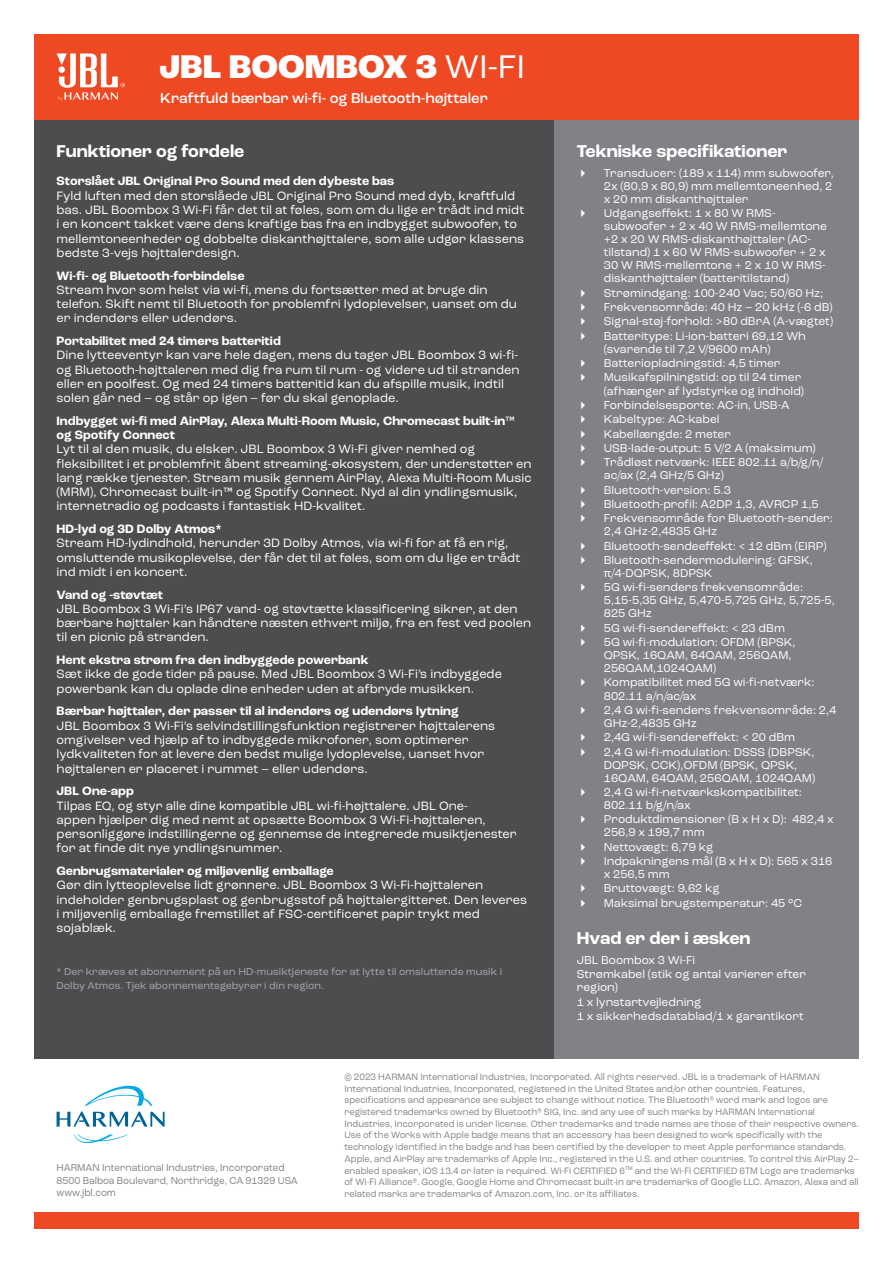
<style>
.page{position:relative;width:893px;height:1263px;background:#fff}
.page>*{position:absolute;margin:0;border:0;box-sizing:border-box;transform-origin:0 0}
.t1{font:800 34.5px "Roc Grotesk";color:#fff}
.t2{font:700 18px "Roc Grotesk";color:#fff}
.t3{font:500 15px "Roc Grotesk";color:#fff}
.t4{font:12.75px/14.2px "Roc Grotesk";letter-spacing:.005em;color:#fff}
.t5{font:700 12.75px/14.2px "Roc Grotesk";letter-spacing:.005em;color:#fff}
.t6{font:12px/14.4px "Roc Grotesk";color:#fff}
.t7{font:10.5px/14.2px "Roc Grotesk";letter-spacing:.005em;color:#a7a9ac}
.t8{font:10.5px/12.6px "Roc Grotesk";color:#808285;scale:.94 1}
.t9{font:9.75px/11.7px "Roc Grotesk";color:#808285;scale:.94 1}
.s1{font-weight:400}
</style>
<div class="page">
<div style="left:34px;top:1213px;width:825px;height:16px;background:#ef4923"></div>
<div style="left:34px;top:121px;width:520px;height:938px;background:#4d4d4f"></div>
<div style="left:554px;top:121px;width:305px;height:938px;background:#808285"></div>
<svg style="left:74px;top:1134px;width:54px;height:9px"></svg>
<svg style="left:57px;top:1085px;width:108px;height:42px"></svg>
<div style="left:34px;top:34px;width:825px;height:85px;background:#ef4923"></div>
<svg style="left:57px;top:53px;width:68px;height:48px"></svg>
<h1 class="t1" style="left:159px;top:45px;width:368px">JBL BOOMBOX 3 <span class="s1">WI-FI</span></h1>
<p class="t3" style="left:160px;top:89px;width:329px">Kraftfuld bærbar wi-fi- og Bluetooth-højttaler</p>
<h2 class="t2" style="left:57px;top:140px;width:189px">Funktioner og fordele</h2>
<p class="t5" style="left:57px;top:174px;width:339px">Storslået JBL Original Pro Sound med den dybeste bas</p>
<p class="t4" style="left:57px;top:188px;width:469px">Fyld luften med den storslåede JBL Original Pro Sound med dyb, kraftfuld bas. JBL Boombox 3 Wi-Fi får det til at føles, som om du lige er trådt ind midt i en koncert takket være dens kraftige bas fra en indbygget subwoofer, to mellemtoneenheder og dobbelte diskanthøjttalere, som alle udgør klassens bedste 3-vejs højttalerdesign.</p>
<p class="t5" style="left:57px;top:268px;width:189px">Wi-fi- og Bluetooth-forbindelse</p>
<p class="t4" style="left:57px;top:282px;width:462px">Stream hvor som helst via wi-fi, mens du fortsætter med at bruge din telefon. Skift nemt til Bluetooth for problemfri lydoplevelser, uanset om du er indendørs eller udendørs.</p>
<p class="t5" style="left:57px;top:334px;width:226px">Portabilitet med 24 timers batteritid</p>
<p class="t4" style="left:57px;top:348px;width:465px">Dine lytteeventyr kan vare hele dagen, mens du tager JBL Boombox 3 wi-fi&shy;og Bluetooth-højttaleren med dig fra rum til rum - og videre ud til stranden eller en poolfest. Og med 24 timers batteritid kan du afspille musik, indtil solen går ned – og står op igen – før du skal genoplade.</p>
<p class="t5" style="left:57px;top:414px;width:460px">Indbygget wi-fi med AirPlay, Alexa Multi-Room Music, Chromecast built-in™ og Spotify Connect</p>
<p class="t4" style="left:57px;top:442px;width:477px">Lyt til al den musik, du elsker. JBL Boombox 3 Wi-Fi giver nemhed og fleksibilitet i et problemfrit åbent streaming-økosystem, der understøtter en lang række tjenester. Stream musik gennem AirPlay, Alexa Multi-Room Music (MRM), Chromecast built-in™ og Spotify Connect. Nyd al din yndlingsmusik, internetradio og podcasts i fantastisk HD-kvalitet.</p>
<p class="t5" style="left:57px;top:522px;width:167px">HD-lyd og 3D Dolby Atmos*</p>
<p class="t4" style="left:57px;top:536px;width:465px">Stream HD-lydindhold, herunder 3D Dolby Atmos, via wi-fi for at få en rig, omsluttende musikoplevelse, der får det til at føles, som om du lige er trådt ind midt i en koncert.</p>
<p class="t5" style="left:57px;top:588px;width:108px">Vand og -støvtæt</p>
<p class="t4" style="left:57px;top:602px;width:476px">JBL Boombox 3 Wi-Fi’s IP67 vand- og støvtætte klassificering sikrer, at den bærbare højttaler kan håndtere næsten ethvert miljø, fra en fest ved poolen til en picnic på stranden.</p>
<p class="t5" style="left:57px;top:653px;width:313px">Hent ekstra strøm fra den indbyggede powerbank</p>
<p class="t4" style="left:57px;top:667px;width:447px">Sæt ikke de gode tider på pause. Med JBL Boombox 3 Wi-Fi’s indbyggede powerbank kan du oplade dine enheder uden at afbryde musikken.</p>
<p class="t5" style="left:57px;top:704px;width:403px">Bærbar højttaler, der passer til al indendørs og udendørs lytning</p>
<p class="t4" style="left:57px;top:718px;width:440px">JBL Boombox 3 Wi-Fi’s selvindstillingsfunktion registrerer højttalerens omgivelser ved hjælp af to indbyggede mikrofoner, som optimerer lydkvaliteten for at levere den bedst mulige lydoplevelse, uanset hvor højttaleren er placeret i rummet – eller udendørs.</p>
<p class="t5" style="left:57px;top:784px;width:79px">JBL One-app</p>
<p class="t4" style="left:57px;top:798px;width:462px">Tilpas EQ, og styr alle dine kompatible JBL wi-fi-højttalere. JBL One-<br>appen hjælper dig med nemt at opsætte Boombox 3 Wi-Fi-højttaleren, personliggøre indstillingerne og gennemse de integrerede musiktjenester for at finde dit nye yndlingsnummer.</p>
<p class="t5" style="left:57px;top:864px;width:279px">Genbrugsmaterialer og miljøvenlig emballage</p>
<p class="t4" style="left:57px;top:878px;width:472px">Gør din lytteoplevelse lidt grønnere. JBL Boombox 3 Wi-Fi-højttaleren indeholder genbrugsplast og genbrugsstof på højttalergitteret. Den leveres i miljøvenlig emballage fremstillet af FSC-certificeret papir trykt med sojablæk.</p>
<p class="t7" style="left:57px;top:964px;width:447px">* Der kræves et abonnement på en HD-musiktjeneste for at lytte til omsluttende musik i<br>Dolby Atmos. Tjek abonnementsgebyrer i din region.</p>
<h2 class="t2" style="left:577px;top:140px;width:212px">Tekniske specifikationer</h2>
<p class="t6" style="left:604px;top:166px;width:232px;line-height:13px;text-align:justify">Transducer: (189 x 114) mm subwoofer, 2x (80,9 x 80,9) mm mellemtoneenhed, 2 x 20 mm diskanthøjttaler</p>
<p class="t6" style="left:604px;top:207px;width:225px;line-height:13px">Udgangseffekt: 1 x 80 W RMS&shy;subwoofer + 2 x 40 W RMS-mellemtone +2 x 20 W RMS-diskanthøjttaler (AC&shy;tilstand) 1 x 60 W RMS-subwoofer + 2 x 30 W RMS-mellemtone + 2 x 10 W RMS&shy;diskanthøjttaler (batteritilstand)</p>
<p class="t6" style="left:604px;top:286px;width:231px">Strømindgang: 100-240 Vac; 50/60 Hz; Frekvensområde: 40 Hz – 20 kHz (-6 dB)<br>Signal-støj-forhold: &gt;80 dBrA (A-vægtet)<br>Batteritype: Li-ion-batteri 69,12 Wh</p>
<p class="t6" style="left:604px;top:342px;width:199px">(svarende til 7,2 V/9600 mAh)<br>Batteriopladningstid: 4,5 timer<br>Musikafspilningstid: op til 24 timer</p>
<p class="t6" style="left:604px;top:383px;width:221px">(afhænger af lydstyrke og indhold)<br>Forbindelsesporte: AC-in, USB-A<br>Kabeltype: AC-kabel<br>Kabellængde: 2 meter<br>USB-lade-output: 5 V/2 A (maksimum)<br>Trådløst netværk: IEEE 802.11 a/b/g/n/</p>
<p class="t6" style="left:604px;top:468px;width:230px">ac/ax (2,4 GHz/5 GHz)<br>Bluetooth-version: 5.3<br>Bluetooth-profil: A2DP 1,3, AVRCP 1,5<br>Frekvensområde for Bluetooth-sender:</p>
<p class="t6" style="left:604px;top:524px;width:224px">2,4 GHz-2,4835 GHz<br>Bluetooth-sendeeffekt: &lt; 12 dBm (EIRP)<br>Bluetooth-sendermodulering: GFSK,</p>
<p class="t6" style="left:604px;top:566px;width:201px">π/4-DQPSK, 8DPSK<br>5G wi-fi-senders frekvensområde:</p>
<p class="t6" style="left:604px;top:594px;width:233px;line-height:13px">5,15-5,35 GHz, 5,470-5,725 GHz, 5,725-5,<br>825 GHz</p>
<p class="t6" style="left:604px;top:621px;width:193px">5G wi-fi-sendereffekt: &lt; 23 dBm<br>5G wi-fi-modulation: OFDM (BPSK,</p>
<p class="t6" style="left:604px;top:649px;width:189px;line-height:13px">QPSK, 16QAM, 64QAM, 256QAM,<br>256QAM,1024QAM)</p>
<p class="t6" style="left:604px;top:676px;width:212px;line-height:13px">Kompatibilitet med 5G wi-fi-netværk:<br>802.11 a/n/ac/ax</p>
<p class="t6" style="left:604px;top:703px;width:234px;line-height:13px">2,4 G wi-fi-senders frekvensområde: 2,4<br>GHz-2,4835 GHz</p>
<p class="t6" style="left:604px;top:730px;width:212px">2,4G wi-fi-sendereffekt: &lt; 20 dBm<br>2,4 G wi-fi-modulation: DSSS (DBPSK,</p>
<p class="t6" style="left:604px;top:758px;width:213px;line-height:13px">DQPSK, CCK),OFDM (BPSK, QPSK,<br>16QAM, 64QAM, 256QAM, 1024QAM)</p>
<p class="t6" style="left:604px;top:785px;width:200px;line-height:13px">2,4 G wi-fi-netværkskompatibilitet:<br>802.11 b/g/n/ax</p>
<p class="t6" style="left:604px;top:813px;width:231px;line-height:13px">Produktdimensioner (B x H x D): 482,4 x<br>256,9 x 199,7 mm</p>
<p class="t6" style="left:604px;top:839px;width:230px">Nettovægt: 6,79 kg<br>Indpakningens mål (B x H x D): 565 x 316</p>
<p class="t6" style="left:604px;top:867px;width:200px">x 256,5 mm<br>Bruttovægt: 9,62 kg<br>Maksimal brugstemperatur: 45 °C</p>
<h2 class="t2" style="left:577px;top:927px;width:175px">Hvad er der i æsken</h2>
<p class="t6" style="left:577px;top:953px;width:231px">JBL Boombox 3 Wi-Fi<br>Strømkabel (stik og antal varierer efter</p>
<p class="t6" style="left:577px;top:980px;width:228px">region)<br>1 x lynstartvejledning<br>1 x sikkerhedsdatablad/1 x garantikort</p>
<p class="t8" style="left:57px;top:1161px;width:258px">HARMAN International Industries, Incorporated<br>8500 Balboa Boulevard, Northridge, CA 91329 USA www.jbl.com</p>
<p class="t9" style="left:344px;top:1071px;width:549px">© 2023 HARMAN International Industries, Incorporated. All rights reserved. JBL is a trademark of HARMAN International Industries, Incorporated, registered in the United States and/or other countries. Features, specifications and appearance are subject to change without notice. The Bluetooth<sup>®</sup> word mark and logos are registered trademarks owned by Bluetooth<sup>®</sup> SIG, Inc. and any use of such marks by HARMAN International Industries, Incorporated is under license. Other trademarks and trade names are those of their respective owners.<br>Use of the Works with Apple badge means that an accessory has been designed to work specifically with the technology identified in the badge and has been certified by the developer to meet Apple performance standards.<br>Apple, and AirPlay are trademarks of Apple Inc., registered in the U.S. and other countries. To control this AirPlay 2– enabled speaker, iOS 13.4 or later is required. Wi-Fi CERTIFIED 6<sup>TM</sup> and the Wi-Fi CERTIFIED 6TM Logo are trademarks of Wi-Fi Alliance<sup>®</sup>. Google, Google Home and Chromecast built-in are trademarks of Google LLC. Amazon, Alexa and all related marks are trademarks of Amazon.com, Inc. or its affiliates.</p>
</div>
